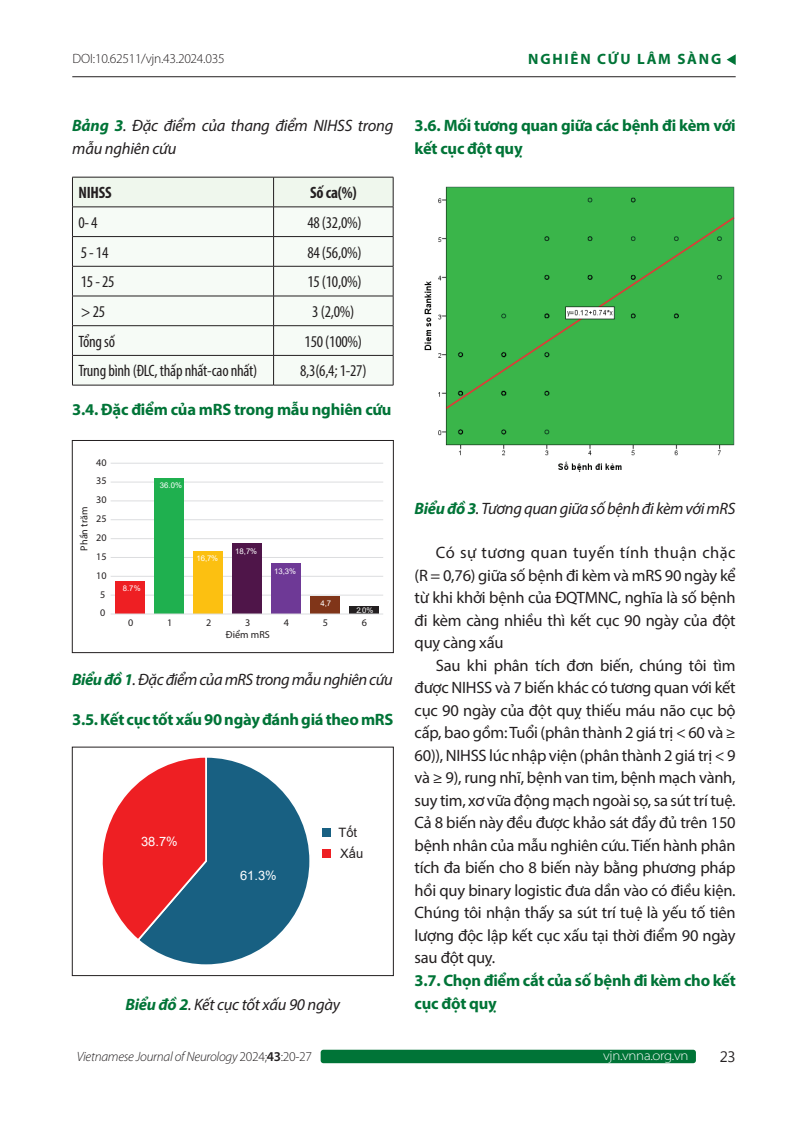
<style>
.page{position:relative;width:808px;height:1127px;background:#fff}
.page>*{position:absolute;margin:0;border:0;box-sizing:border-box;transform-origin:0 0}
.t1{font:16.5px/22.5px "Myriad Pro";letter-spacing:-.015em;color:#231f20;text-align:justify}
.t2{font:700 16.5px/22.5px "Myriad Pro";letter-spacing:-.015em;color:#007437}
.t3{font:italic 16.5px/22.5px "Myriad Pro";letter-spacing:-.02em;color:#231f20}
.t4{font:condensed 16.5px "Myriad Pro";letter-spacing:-.015em;color:#231f20}
.t5{font:700 condensed 16.5px "Myriad Pro";letter-spacing:-.015em;color:#231f20}
.t6{font:700 15px "Myriad Pro";letter-spacing:.12em;color:#007437}
.t7{font:15px "Myanmar Text";color:#231f20}
.t8{font:italic 300 13.5px "Myriad Pro";letter-spacing:-.02em;color:#231f20}
.t9{font:300 13.5px "Myriad Pro";letter-spacing:-.02em;color:#231f20}
.t10{font:300 semi-expanded 13.5px "Myriad Pro";letter-spacing:-.02em;color:#fff}
.t11{font:12.9px "Arial";color:#fff}
.t12{font:12.9px/21.1px "Arial";color:#231f20}
.t13{font:10.2px "Myriad Pro";color:#231f20}
.t14{font:7.8px "Arial";letter-spacing:.005em;color:#fff}
.s1{font-weight:700;color:#007437}
.s2{font-style:normal}
.s3{font-weight:600;font-style:normal}
</style>
<div class="page">
<div style="left:321px;top:1050px;width:375px;height:13px;background:#007437;border-radius:3px"></div>
<hr style="left:72px;top:76px;width:664px;height:1px;background:#231f20">
<svg style="left:727px;top:54px;width:9px;height:11px"></svg>
<div style="left:73px;top:267px;width:320px;height:118px;background:#f6fbf6"></div>
<svg style="left:72px;top:177px;width:322px;height:89px"></svg>
<hr style="left:72px;top:266px;width:202px;height:1px;background:#231f20">
<hr style="left:72px;top:266px;width:1px;height:30px;background:#231f20">
<hr style="left:274px;top:266px;width:119px;height:1px;background:#231f20">
<hr style="left:273px;top:266px;width:1px;height:30px;background:#231f20">
<hr style="left:393px;top:266px;width:1px;height:30px;background:#231f20">
<hr style="left:72px;top:296px;width:202px;height:1px;background:#231f20">
<hr style="left:274px;top:296px;width:119px;height:1px;background:#231f20">
<hr style="left:72px;top:325px;width:202px;height:1px;background:#231f20">
<hr style="left:274px;top:325px;width:119px;height:1px;background:#231f20">
<hr style="left:72px;top:355px;width:202px;height:1px;background:#231f20">
<svg style="left:72px;top:296px;width:1px;height:89px"></svg>
<hr style="left:274px;top:355px;width:119px;height:1px;background:#231f20">
<svg style="left:273px;top:296px;width:1px;height:89px"></svg>
<svg style="left:393px;top:296px;width:1px;height:89px"></svg>
<hr style="left:72px;top:385px;width:202px;height:1px;background:#231f20">
<hr style="left:274px;top:385px;width:119px;height:1px;background:#231f20">
<hr style="left:111px;top:595px;width:272px;height:1px;background:#dcdddf">
<hr style="left:111px;top:576px;width:272px;height:1px;background:#dcdddf">
<hr style="left:111px;top:557px;width:272px;height:1px;background:#dcdddf">
<hr style="left:111px;top:538px;width:272px;height:1px;background:#dcdddf">
<hr style="left:111px;top:519px;width:272px;height:1px;background:#dcdddf">
<hr style="left:111px;top:501px;width:272px;height:1px;background:#dcdddf">
<hr style="left:111px;top:482px;width:272px;height:1px;background:#dcdddf">
<hr style="left:111px;top:463px;width:272px;height:1px;background:#dcdddf">
<div style="left:115px;top:581px;width:30px;height:33px;background:#ee1f23"></div>
<div style="left:154px;top:478px;width:30px;height:136px;background:#1fb04f"></div>
<div style="left:193px;top:551px;width:30px;height:63px;background:#fcc011"></div>
<div style="left:232px;top:543px;width:30px;height:71px;background:#4f1549"></div>
<div style="left:271px;top:564px;width:30px;height:50px;background:#6e3996"></div>
<div style="left:310px;top:596px;width:30px;height:18px;background:#803519"></div>
<div style="left:349px;top:606px;width:30px;height:8px;background:#231f20"></div>
<hr style="left:111px;top:614px;width:272px;height:1px;background:#dcdddf">
<div style="left:72px;top:440px;width:321px;height:213px;border:1px solid #231f20"></div>
<svg style="left:102px;top:757px;width:208px;height:208px"></svg>
<div style="left:323px;top:829px;width:8px;height:8px;background:#186082"></div>
<div style="left:323px;top:849px;width:8px;height:9px;background:#ee1f23"></div>
<div style="left:72px;top:747px;width:321px;height:229px;border:1px solid #231f20"></div>
<img style="left:424px;top:186px;width:311px;height:286px">
<p class="t9" style="left:72px;top:51px;width:154px">DOI:10.62511/vjn.43.2024.035</p>
<p class="t6" style="left:528px;top:50px;width:195px">NGHIÊN CỨU LÂM SÀNG</p>
<p class="t3" style="left:72px;top:114px;width:322px"><span class="s1">Bảng 3</span>. Đặc điểm của thang điểm NIHSS trong mẫu nghiên cứu</p>
<p class="t5" style="left:78px;top:182px;width:35px">NIHSS</p>
<p class="t5" style="left:310px;top:182px;width:48px">Số ca(%)</p>
<p class="t4" style="left:78px;top:212px;width:21px">0- 4</p>
<p class="t4" style="left:307px;top:212px;width:56px">48 (32,0%)</p>
<p class="t4" style="left:81px;top:242px;width:29px">5 - 14</p>
<p class="t4" style="left:307px;top:242px;width:56px">84 (56,0%)</p>
<p class="t4" style="left:81px;top:272px;width:35px">15 - 25</p>
<p class="t4" style="left:307px;top:272px;width:56px">15 (10,0%)</p>
<p class="t4" style="left:81px;top:302px;width:26px">&gt; 25</p>
<p class="t4" style="left:312px;top:302px;width:44px">3 (2,0%)</p>
<p class="t4" style="left:78px;top:331px;width:38px">Tổng số</p>
<p class="t4" style="left:305px;top:331px;width:59px">150 (100%)</p>
<p class="t4" style="left:78px;top:361px;width:180px">Trung bình (ĐLC, thấp nhất-cao nhất)</p>
<p class="t4" style="left:300px;top:361px;width:68px">8,3(6,4; 1-27)</p>
<p class="t2" style="left:72px;top:397px;width:321px">3.4. Đặc điểm của mRS trong mẫu nghiên cứu</p>
<p class="t13" style="left:78px;top:550px;width:45px;rotate:-90deg">Phần trăm</p>
<p class="t13" style="left:96px;top:456px;width:12px">40</p>
<p class="t13" style="left:96px;top:475px;width:12px">35</p>
<p class="t13" style="left:96px;top:494px;width:12px">30</p>
<p class="t13" style="left:96px;top:512px;width:12px">25</p>
<p class="t13" style="left:96px;top:531px;width:12px">20</p>
<p class="t13" style="left:96px;top:550px;width:12px">15</p>
<p class="t13" style="left:96px;top:569px;width:12px">10</p>
<p class="t13" style="left:100px;top:588px;width:7px">5</p>
<p class="t13" style="left:100px;top:607px;width:7px">0</p>
<p class="t14" style="left:160px;top:480px;width:24px">36.0%</p>
<p class="t14" style="left:123px;top:583px;width:19px">8.7%</p>
<p class="t14" style="left:196px;top:553px;width:23px">16,7%</p>
<p class="t14" style="left:235px;top:545px;width:23px">18,7%</p>
<p class="t14" style="left:274px;top:566px;width:24px">13,3%</p>
<p class="t14" style="left:320px;top:598px;width:12px">4,7</p>
<p class="t14" style="left:356px;top:604px;width:19px">2.0%</p>
<p class="t13" style="left:128px;top:616px;width:7px">0</p>
<p class="t13" style="left:167px;top:616px;width:7px">1</p>
<p class="t13" style="left:206px;top:616px;width:7px">2</p>
<p class="t13" style="left:245px;top:616px;width:7px">3</p>
<p class="t13" style="left:284px;top:616px;width:7px">4</p>
<p class="t13" style="left:323px;top:616px;width:7px">5</p>
<p class="t13" style="left:362px;top:616px;width:7px">6</p>
<p class="t13" style="left:226px;top:629px;width:45px">Điểm mRS</p>
<p class="t3" style="left:72px;top:668px;width:322px"><span class="s1">Biểu đồ 1</span>. Đặc điểm của mRS trong mẫu nghiên cứu</p>
<p class="t2" style="left:72px;top:707px;width:323px">3.5. Kết cục tốt xấu 90 ngày đánh giá theo mRS</p>
<p class="t11" style="left:141px;top:832px;width:38px">38.7%</p>
<p class="t12" style="left:338px;top:822px;width:26px">Tốt<br>Xấu</p>
<p class="t11" style="left:240px;top:866px;width:38px">61.3%</p>
<p class="t3" style="left:125px;top:992px;width:216px"><span class="s1">Biểu đồ 2</span>. Kết cục tốt xấu 90 ngày</p>
<p class="t2" style="left:415px;top:114px;width:322px">3.6. Mối tương quan giữa các bệnh đi kèm với kết cục đột quỵ</p>
<p class="t3" style="left:415px;top:497px;width:322px"><span class="s1">Biểu đồ 3</span>. Tương quan giữa số bệnh đi kèm với mRS</p>
<p class="t1" style="left:415px;top:541px;width:323px;text-indent:21px">Có sự tương quan tuyến tính thuận chặc (R = 0,76) giữa số bệnh đi kèm và mRS 90 ngày kể từ khi khởi bệnh của ĐQTMNC, nghĩa là số bệnh đi kèm càng nhiều thì kết cục 90 ngày của đột quỵ càng xấu</p>
<p class="t1" style="left:415px;top:654px;width:323px;text-indent:21px">Sau khi phân tích đơn biến, chúng tôi tìm được NIHSS và 7 biến khác có tương quan với kết cục 90 ngày của đột quỵ thiếu máu não cục bộ cấp, bao gồm: Tuổi (phân thành 2 giá trị &lt; 60 và ≥ 60)), NIHSS lúc nhập viện (phân thành 2 giá trị &lt; 9 và ≥ 9), rung nhĩ, bệnh van tim, bệnh mạch vành, suy tim, xơ vữa động mạch ngoài sọ, sa sút trí tuệ.<br>Cả 8 biến này đều được khảo sát đầy đủ trên 150 bệnh nhân của mẫu nghiên cứu. Tiến hành phân tích đa biến cho 8 biến này bằng phương pháp hồi quy binary logistic đưa dần vào có điều kiện.<br>Chúng tôi nhận thấy sa sút trí tuệ là yếu tố tiên lượng độc lập kết cục xấu tại thời điểm 90 ngày sau đột quỵ.</p>
<p class="t2" style="left:415px;top:968px;width:323px">3.7. Chọn điểm cắt của số bệnh đi kèm cho kết cục đột quỵ</p>
<p class="t8" style="left:77px;top:1049px;width:237px">Vietnamese Journal of Neurology <span class="s2">2024;</span><span class="s3">43</span><span class="s2">:20-27</span></p>
<p class="t10" style="left:603px;top:1047px;width:87px">vjn.vnna.org.vn</p>
<p class="t7" style="left:720px;top:1047px;width:17px">23</p>
</div>
